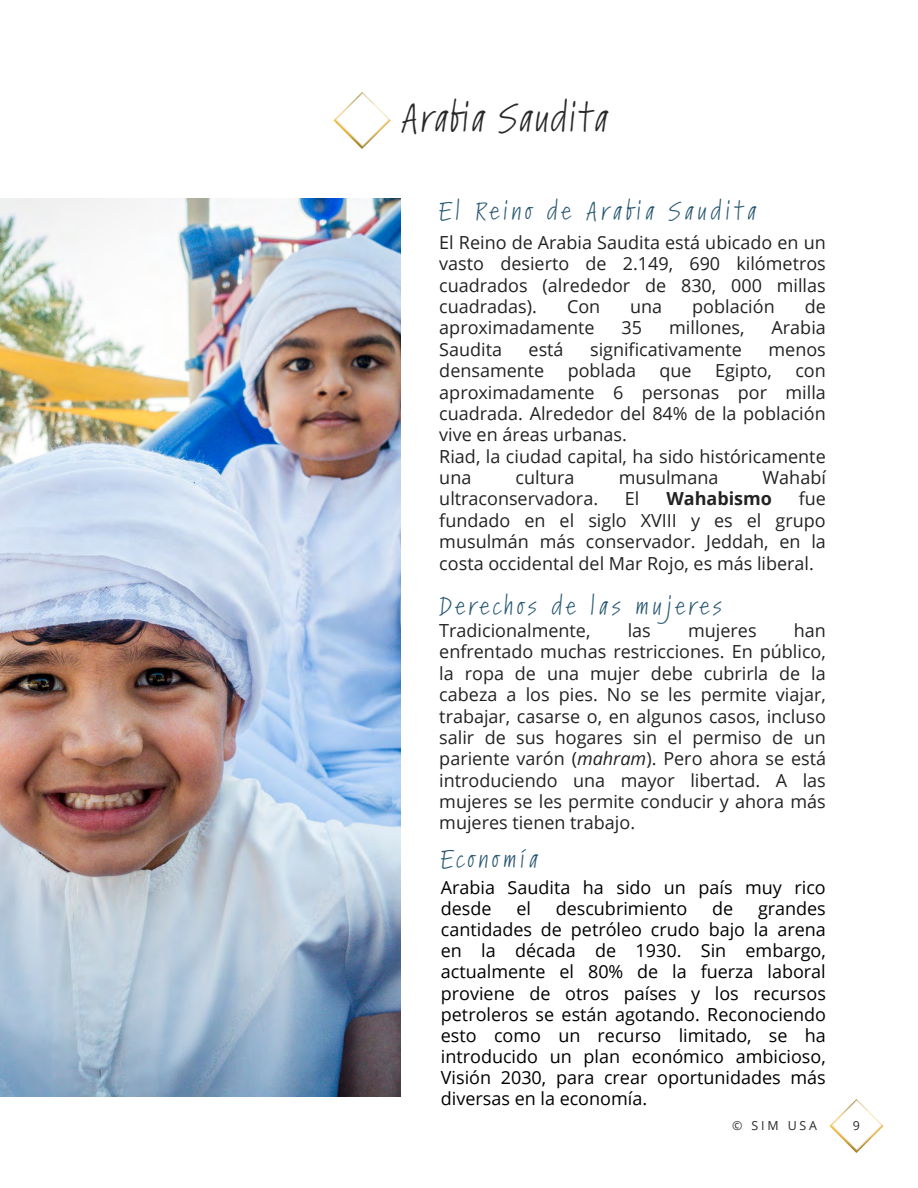
<style>
.page{position:relative;width:918px;height:1188px;background:#fff}
.page>*{position:absolute;margin:0;border:0;box-sizing:border-box;transform-origin:0 0}
.t1{font:37.35px "Kremlin Pro";letter-spacing:.08em;color:#2a2a2a}
.t2{font:24px "Kremlin Pro";letter-spacing:.2em;color:#295872}
.t3{font:18px/21.3px "Open Sans";color:#222;text-align:justify}
.t4{font:18px/21.1px "Open Sans";color:#000}
.t5{font:700 18px "Open Sans";color:#222}
.t6{font:12.45px "Open Sans";letter-spacing:.23em;color:#2a2a2a}
.s1{font-style:italic}
</style>
<div class="page">
<img style="left:0;top:199px;width:400px;height:898px">
<img style="left:829px;top:1099px;width:55px;height:54px">
<img style="left:333px;top:92px;width:58px;height:57px">
<p class="t1" style="left:401px;top:91px;width:208px">Arabia Saudita</p>
<p class="t2" style="left:439px;top:193px;width:318px">El Reino de Arabia Saudita</p>
<p class="t3" style="left:439px;top:231px;width:388px">El Reino de Arabia Saudita está ubicado en un vasto desierto de 2.149, 690 kilómetros cuadrados (alrededor de 830, 000 millas cuadradas).</p>
<p class="t3" style="left:567px;top:295px;width:35px">Con</p>
<p class="t3" style="left:630px;top:295px;width:34px">una</p>
<p class="t3" style="left:692px;top:295px;width:84px">población</p>
<p class="t3" style="left:805px;top:295px;width:23px">de</p>
<p class="t3" style="left:439px;top:317px;width:157px">aproximadamente</p>
<p class="t3" style="left:622px;top:317px;width:22px">35</p>
<p class="t3" style="left:669px;top:317px;width:77px">millones,</p>
<p class="t3" style="left:772px;top:317px;width:56px">Arabia</p>
<p class="t3" style="left:439px;top:338px;width:64px">Saudita</p>
<p class="t3" style="left:529px;top:338px;width:37px">está</p>
<p class="t3" style="left:590px;top:338px;width:153px">significativamente</p>
<p class="t3" style="left:769px;top:338px;width:59px">menos</p>
<p class="t3" style="left:439px;top:360px;width:107px">densamente</p>
<p class="t3" style="left:568px;top:360px;width:70px">poblada</p>
<p class="t3" style="left:660px;top:360px;width:34px">que</p>
<p class="t3" style="left:715px;top:360px;width:59px">Egipto,</p>
<p class="t3" style="left:439px;top:360px;width:388px;text-indent:356px">con aproximadamente 6 personas por milla cuadrada. Alrededor del 84% de la población vive en áreas urbanas.</p>
<p class="t3" style="left:439px;top:445px;width:388px">Riad, la ciudad capital, ha sido históricamente una</p>
<p class="t3" style="left:516px;top:466px;width:60px">cultura</p>
<p class="t3" style="left:619px;top:466px;width:101px">musulmana</p>
<p class="t3" style="left:763px;top:466px;width:65px">Wahabí</p>
<p class="t3" style="left:439px;top:488px;width:160px">ultraconservadora.</p>
<p class="t3" style="left:625px;top:488px;width:16px">El</p>
<p class="t5" style="left:666px;top:486px;width:107px">Wahabismo</p>
<p class="t3" style="left:439px;top:488px;width:388px;text-indent:360px">fue fundado en el siglo XVIII y es el grupo musulmán más conservador. Jeddah, en la costa occidental del Mar Rojo, es más liberal.</p>
<p class="t2" style="left:439px;top:588px;width:283px">Derechos de las mujeres</p>
<p class="t3" style="left:439px;top:619px;width:153px">Tradicionalmente,</p>
<p class="t3" style="left:628px;top:619px;width:25px">las</p>
<p class="t3" style="left:688px;top:619px;width:70px">mujeres</p>
<p class="t3" style="left:439px;top:619px;width:388px;text-indent:355px">han enfrentado muchas restricciones. En público, la ropa de una mujer debe cubrirla de la cabeza a los pies. No se les permite viajar, trabajar, casarse o, en algunos casos, incluso salir de sus hogares sin el permiso de un pariente varón (<span class="s1">mahram</span>). Pero ahora se está introduciendo una mayor libertad. A las mujeres se les permite conducir y ahora más mujeres tienen trabajo.</p>
<p class="t2" style="left:441px;top:842px;width:98px">Economía</p>
<p class="t4" style="left:441px;top:876px;width:386px">Arabia Saudita ha sido un país muy rico desde</p>
<p class="t4" style="left:441px;top:897px;width:387px;text-align:justify;text-indent:317px">grandes cantidades de petróleo crudo bajo la arena en la década de 1930. Sin embargo, actualmente el 80% de la fuerza laboral proviene de otros países y los recursos petroleros se están agotando. Reconociendo esto como un recurso limitado, se ha introducido un plan económico ambicioso, Visión 2030, para crear oportunidades más diversas en la economía.</p>
<p class="t4" style="left:516px;top:897px;width:16px">el</p>
<p class="t4" style="left:556px;top:897px;width:133px">descubrimiento</p>
<p class="t4" style="left:712px;top:897px;width:23px">de</p>
<p class="t6" style="left:732px;top:1117px;width:86px">© SIM USA</p>
<p class="t6" style="left:853px;top:1117px;width:9px">9</p>
</div>
